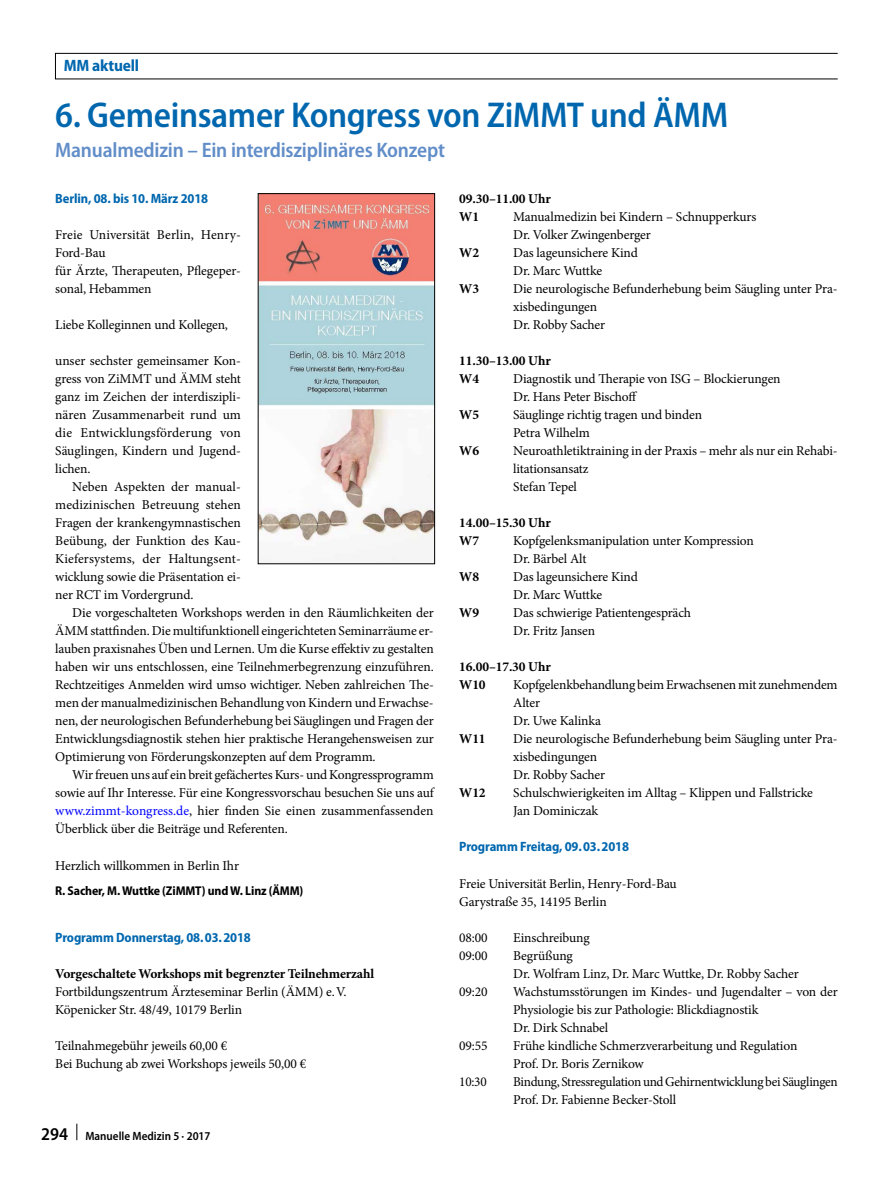
<style>
.page{position:relative;width:893px;height:1187px;background:#fff}
.page>*{position:absolute;margin:0;border:0;box-sizing:border-box;transform-origin:0 0}
.t1{font:600 semi-condensed 36px "Myriad Pro";letter-spacing:-.01em;color:#0067af}
.t2{font:600 semi-condensed 21px "Myriad Pro";letter-spacing:-.01em;color:#618dc8}
.t3{font:700 semi-condensed 16.5px "Myriad Pro";letter-spacing:-.01em;color:#0067af}
.t4{font:13.5px/18px "Minion Pro";letter-spacing:-.01em;color:#000}
.t5{font:700 13.5px/18px "Minion Pro";letter-spacing:-.01em;color:#000}
.t6{font:700 semi-condensed 13.5px "Myriad Pro";letter-spacing:-.01em;color:#0067af}
.t7{font:700 semi-condensed 12.75px "Myriad Pro";letter-spacing:-.01em;color:#000}
.t8{font:600 semi-condensed 12px "Myriad Pro";color:#000}
.s1{color:#00f}
.s2{font-size:18px}
</style>
<div class="page">
<svg style="left:77px;top:1123px;width:1px;height:17px"></svg>
<div style="left:55px;top:53px;width:783px;height:26px;border:1px solid #000"></div>
<img style="left:260px;top:195px;width:173px;height:367px">
<div style="left:258px;top:193px;width:177px;height:371px;border:1px solid #000"></div>
<p class="t3" style="left:64px;top:56px;width:77px">MM aktuell</p>
<h1 class="t1" style="left:55px;top:95px;width:674px">6. Gemeinsamer Kongress von ZiMMT und ÄMM</h1>
<h2 class="t2" style="left:55px;top:138px;width:391px">Manualmedizin – Ein interdisziplinäres Konzept</h2>
<p class="t6" style="left:55px;top:191px;width:154px">Berlin, 08. bis 10. März 2018</p>
<p class="t4" style="left:55px;top:226px;width:187px">Freie Universität Berlin, Henry-<br>Ford-Bau<br>für Ärzte, Therapeuten, Pflegeper&shy;sonal, Hebammen</p>
<p class="t4" style="left:55px;top:316px;width:174px">Liebe Kolleginnen und Kollegen,</p>
<p class="t4" style="left:55px;top:352px;width:187px;text-align:justify">unser sechster gemeinsamer Kon&shy;gress von ZiMMT und ÄMM steht ganz im Zeichen der interdiszipli&shy;nären Zusammenarbeit rund um die Entwicklungsförderung von Säuglingen, Kindern und Jugend&shy;lichen.</p>
<p class="t4" style="left:55px;top:478px;width:187px;text-align:justify;text-indent:17px">Neben Aspekten der manual&shy;medizinischen Betreuung stehen Fragen der krankengymnastischen Beübung, der Funktion des Kau-Kiefersystems, der Haltungsent&shy;wicklung sowie die Präsentation ei&shy;ner RCT im Vordergrund.</p>
<p class="t4" style="left:55px;top:604px;width:380px;text-align:justify;text-indent:17px">Die vorgeschalteten Workshops werden in den Räumlichkeiten der ÄMM stattfinden. Die multifunktionell eingerichteten Seminarräume er&shy;lauben praxisnahes Üben und Lernen. Um die Kurse effektiv zu gestalten haben wir uns entschlossen, eine Teilnehmerbegrenzung einzuführen.<br>Rechtzeitiges Anmelden wird umso wichtiger. Neben zahlreichen The&shy;men der manualmedizinischen Behandlung von Kindern und Erwachse&shy;nen, der neurologischen Befunderhebung bei Säuglingen und Fragen der Entwicklungsdiagnostik stehen hier praktische Herangehensweisen zur Optimierung von Förderungskonzepten auf dem Programm.</p>
<p class="t4" style="left:55px;top:766px;width:380px;text-align:justify;text-indent:17px">Wir freuen uns auf ein breit gefächertes Kurs- und Kongressprogramm sowie auf Ihr Interesse. Für eine Kongressvorschau besuchen Sie uns auf <span class="s1">www.zimmt-kongress.de</span>, hier finden Sie einen zusammenfassenden Überblick über die Beiträge und Referenten.</p>
<p class="t4" style="left:55px;top:856px;width:185px">Herzlich willkommen in Berlin Ihr</p>
<p class="t7" style="left:55px;top:883px;width:250px">R. Sacher, M. Wuttke (ZiMMT) und W. Linz (ÄMM)</p>
<p class="t6" style="left:55px;top:929px;width:197px">Programm Donnerstag, 08.03.2018</p>
<p class="t5" style="left:55px;top:964px;width:320px">Vorgeschaltete Workshops mit begrenzter Teilnehmerzahl</p>
<p class="t4" style="left:55px;top:982px;width:293px">Fortbildungszentrum Ärzteseminar Berlin (ÄMM) e.V.<br>Köpenicker Str. 48/49, 10179 Berlin</p>
<p class="t4" style="left:55px;top:1036px;width:253px">Teilnahmegebühr jeweils 60,00 €<br>Bei Buchung ab zwei Workshops jeweils 50,00 €</p>
<p class="t5" style="left:459px;top:190px;width:93px">09.30–11.00 Uhr<br>W1</p>
<p class="t4" style="left:513px;top:208px;width:245px">Manualmedizin bei Kindern – Schnupperkurs<br>Dr. Volker Zwingenberger</p>
<p class="t5" style="left:459px;top:244px;width:21px">W2</p>
<p class="t4" style="left:513px;top:244px;width:126px">Das lageunsichere Kind<br>Dr. Marc Wuttke</p>
<p class="t5" style="left:459px;top:280px;width:21px">W3</p>
<p class="t4" style="left:513px;top:280px;width:326px">Die neurologische Befunderhebung beim Säugling unter Pra&shy;xisbedingungen<br>Dr. Robby Sacher</p>
<p class="t5" style="left:459px;top:352px;width:93px">11.30–13.00 Uhr<br>W4</p>
<p class="t4" style="left:513px;top:370px;width:269px">Diagnostik und Therapie von ISG – Blockierungen<br>Dr. Hans Peter Bischoff</p>
<p class="t5" style="left:459px;top:406px;width:21px">W5</p>
<p class="t4" style="left:513px;top:406px;width:190px">Säuglinge richtig tragen und binden<br>Petra Wilhelm</p>
<p class="t5" style="left:459px;top:442px;width:21px">W6</p>
<p class="t4" style="left:513px;top:442px;width:326px">Neuroathletiktraining in der Praxis – mehr als nur ein Rehabi&shy;litationsansatz<br>Stefan Tepel</p>
<p class="t5" style="left:459px;top:514px;width:93px">14.00–15.30 Uhr<br>W7</p>
<p class="t4" style="left:513px;top:532px;width:242px">Kopfgelenksmanipulation unter Kompression<br>Dr. Bärbel Alt</p>
<p class="t5" style="left:459px;top:568px;width:21px">W8</p>
<p class="t4" style="left:513px;top:568px;width:126px">Das lageunsichere Kind<br>Dr. Marc Wuttke</p>
<p class="t5" style="left:459px;top:604px;width:21px">W9</p>
<p class="t4" style="left:513px;top:604px;width:179px">Das schwierige Patientengespräch<br>Dr. Fritz Jansen</p>
<p class="t5" style="left:459px;top:658px;width:93px">16.00–17.30 Uhr<br>W10</p>
<p class="t4" style="left:513px;top:676px;width:326px">Kopfgelenkbehandlung beim Erwachsenen mit zunehmendem<br>Alter<br>Dr. Uwe Kalinka</p>
<p class="t5" style="left:459px;top:730px;width:28px">W11</p>
<p class="t4" style="left:513px;top:730px;width:326px">Die neurologische Befunderhebung beim Säugling unter Pra&shy;xisbedingungen<br>Dr. Robby Sacher</p>
<p class="t5" style="left:459px;top:784px;width:28px">W12</p>
<p class="t4" style="left:513px;top:784px;width:301px">Schulschwierigkeiten im Alltag – Klippen und Fallstricke<br>Jan Dominiczak</p>
<p class="t6" style="left:459px;top:839px;width:171px">Programm Freitag, 09.03.2018</p>
<p class="t4" style="left:459px;top:874px;width:219px">Freie Universität Berlin, Henry-Ford-Bau<br>Garystraße 35, 14195 Berlin</p>
<p class="t4" style="left:459px;top:928px;width:30px">08:00</p>
<p class="t4" style="left:513px;top:928px;width:78px">Einschreibung</p>
<p class="t4" style="left:459px;top:946px;width:30px">09:00</p>
<p class="t4" style="left:513px;top:946px;width:287px">Begrüßung<br>Dr. Wolfram Linz, Dr. Marc Wuttke, Dr. Robby Sacher</p>
<p class="t4" style="left:459px;top:982px;width:30px">09:20</p>
<p class="t4" style="left:513px;top:982px;width:326px">Wachstumsstörungen im Kindes- und Jugendalter – von der<br>Physiologie bis zur Pathologie: Blickdiagnostik<br>Dr. Dirk Schnabel</p>
<p class="t4" style="left:459px;top:1036px;width:30px">09:55</p>
<p class="t4" style="left:513px;top:1036px;width:286px">Frühe kindliche Schmerzverarbeitung und Regulation<br>Prof. Dr. Boris Zernikow</p>
<p class="t4" style="left:459px;top:1072px;width:29px">10:30</p>
<p class="t4" style="left:513px;top:1072px;width:326px">Bindung, Stressregulation und Gehirnentwicklung bei Säuglingen<br>Prof. Dr. Fabienne Becker-Stoll</p>
<p class="t8" style="left:41px;top:1129px;width:171px"><span class="s2">294</span> Manuelle Medizin 5 · 2017</p>
</div>
